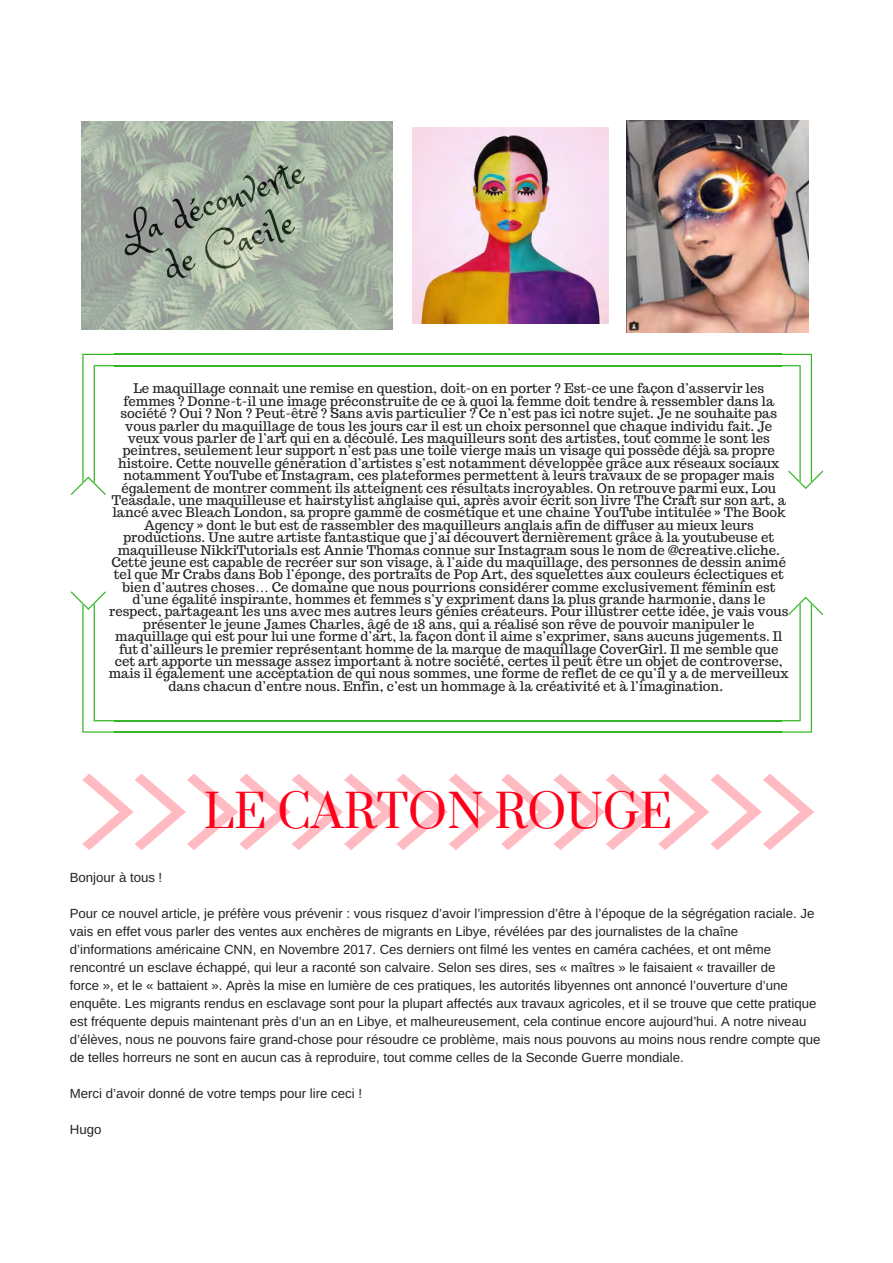
<style>
.page{position:relative;width:893px;height:1263px;background:#fff}
.page>*{position:absolute;margin:0;border:0;box-sizing:border-box;transform-origin:0 0}
.t1{font:45.3px "Prata";color:#ff001a}
.t2{font:39.75px/44px "Princess Sofia";color:#000;text-align:center}
.t3{font:13.2px/12.5px "Trocchi";color:#222;text-align:center}
.t4{font:13.2px/18px "Arimo";color:#222}
.s1{font-family:"Liberation Serif"}
</style>
<div class="page">
<hr style="left:115px;top:354px;width:667px;height:1px;background:#35b729">
<hr style="left:115px;top:731px;width:667px;height:2px;background:#35b729">
<hr style="left:115px;top:365px;width:667px;height:1px;background:#35b729">
<hr style="left:115px;top:720px;width:667px;height:1px;background:#35b729">
<svg style="left:781px;top:597px;width:42px;height:136px"></svg>
<svg style="left:781px;top:354px;width:42px;height:135px"></svg>
<svg style="left:71px;top:354px;width:45px;height:141px"></svg>
<svg style="left:71px;top:591px;width:45px;height:142px"></svg>
<img style="left:81px;top:122px;width:312px;height:208px">
<svg style="left:82px;top:774px;width:732px;height:76px"></svg>
<img style="left:412px;top:127px;width:196px;height:196px">
<img style="left:626px;top:120px;width:182px;height:212px">
<h2 class="t2" style="left:116px;top:213px;width:192px;rotate:-20deg">La découverte de Cacile</h2>
<p class="t3" style="left:109px;top:382px;width:681px">Le maquillage connait une remise en question, doit-on en porter ? Est-ce une façon d’asservir les femmes ? Donne-t-il une image préconstruite de ce à quoi la femme doit tendre à ressembler dans la société ? Oui ? Non ? Peut-être ? Sans avis particulier ? Ce n’est pas ici notre sujet. Je ne souhaite pas vous parler du maquillage de tous les jours car il est un choix personnel que chaque individu fait. Je veux vous parler de l’art qui en a découlé. Les maquilleurs sont des artistes, tout comme le sont les peintres, seulement leur support n’est pas une toile vierge mais un visage qui possède déjà sa propre histoire. Cette nouvelle génération d’artistes s’est notamment développée grâce aux réseaux sociaux notamment YouTube et Instagram, ces plateformes permettent à leurs travaux de se propager mais également de montrer comment ils atteignent ces résultats incroyables. On retrouve parmi eux, Lou Teasdale, une maquilleuse et hairstylist anglaise qui, après avoir écrit son livre The Craft sur son art, a lancé avec Bleach London, sa propre gamme de cosmétique et une chaine YouTube intitulée « The Book Agency » dont le but est de rassembler des maquilleurs anglais afin de diffuser au mieux leurs productions. Une autre artiste fantastique que j’ai découvert dernièrement grâce à la youtubeuse et maquilleuse NikkiTutorials est Annie Thomas connue sur Instagram sous le nom de @creative.cliche.<br>Cette jeune est capable de recréer sur son visage, à l’aide du maquillage, des personnes de dessin animé tel que Mr Crabs dans Bob l’éponge, des portraits de Pop Art, des squelettes aux couleurs éclectiques et bien d’autres choses<span class="s1">…</span> Ce domaine que nous pourrions considérer comme exclusivement féminin est d’une égalité inspirante, hommes et femmes s’y expriment dans la plus grande harmonie, dans le respect, partageant les uns avec mes autres leurs génies créateurs. Pour illustrer cette idée, je vais vous présenter le jeune James Charles, âgé de 18 ans, qui a réalisé son rêve de pouvoir manipuler le maquillage qui est pour lui une forme d’art, la façon dont il aime s’exprimer, sans aucuns jugements. Il fut d’ailleurs le premier représentant homme de la marque de maquillage CoverGirl. Il me semble que cet art apporte un message assez important à notre société, certes il peut être un objet de controverse, mais il également une acceptation de qui nous sommes, une forme de reflet de ce qu’il y a de merveilleux dans chacun d’entre nous. Enfin, c’est un hommage à la créativité et à l’imagination.</p>
<h1 class="t1" style="left:204px;top:783px;width:470px">LE CARTON ROUGE</h1>
<p class="t4" style="left:70px;top:868px;width:94px">Bonjour à tous !</p>
<p class="t4" style="left:70px;top:904px;width:752px">Pour ce nouvel article, je préfère vous prévenir : vous risquez d’avoir l’impression d’être à l’époque de la ségrégation raciale. Je vais en effet vous parler des ventes aux enchères de migrants en Libye, révélées par des journalistes de la chaîne d’informations américaine CNN, en Novembre 2017. Ces derniers ont filmé les ventes en caméra cachées, et ont même rencontré un esclave échappé, qui leur a raconté son calvaire. Selon ses dires, ses « maîtres » le faisaient « travailler de<br>force », et le « battaient ». Après la mise en lumière de ces pratiques, les autorités libyennes ont annoncé l’ouverture d’une enquête. Les migrants rendus en esclavage sont pour la plupart affectés aux travaux agricoles, et il se trouve que cette pratique est fréquente depuis maintenant près d’un an en Libye, et malheureusement, cela continue encore aujourd’hui. A notre niveau d’élèves, nous ne pouvons faire grand-chose pour résoudre ce problème, mais nous pouvons au moins nous rendre compte que de telles horreurs ne sont en aucun cas à reproduire, tout comme celles de la Seconde Guerre mondiale.</p>
<p class="t4" style="left:70px;top:1084px;width:294px">Merci d’avoir donné de votre temps pour lire ceci !</p>
<p class="t4" style="left:70px;top:1120px;width:33px">Hugo</p>
</div>
